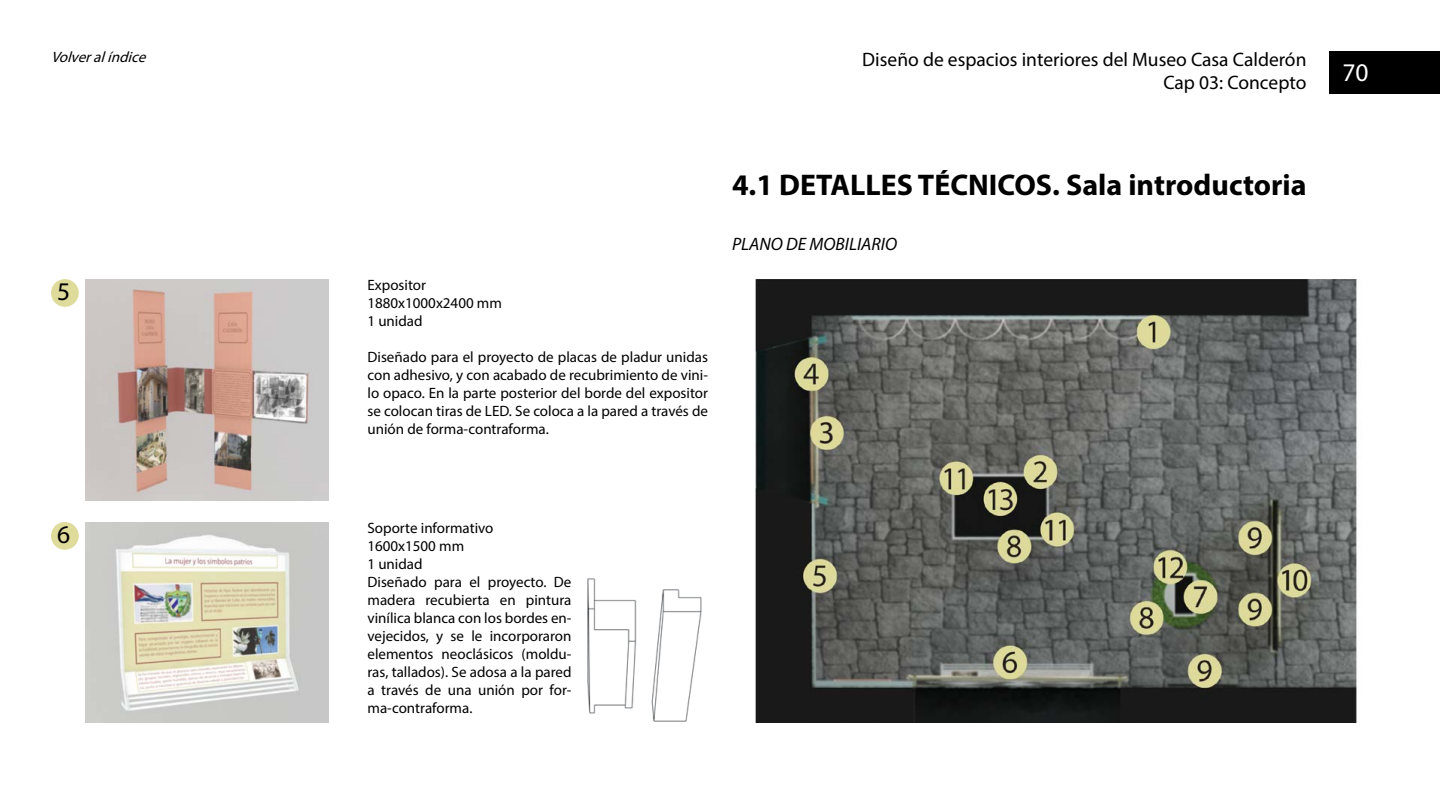
<style>
.page{position:relative;width:1440px;height:810px;background:#fff}
.page>*{position:absolute;margin:0;border:0;box-sizing:border-box;transform-origin:0 0}
.t1{font:700 30px "Myriad Pro";color:#000}
.t2{font:25.5px "Myriad Pro";color:#fff}
.t3{font:25.5px "Myriad Pro";color:#000}
.t4{font:19.5px/22.5px "Myriad Pro";color:#000;text-align:right}
.t5{font:italic 18px "Myriad Pro";color:#000}
.t6{font:15px/18px "Myriad Pro";color:#000}
.t7{font:italic 15px "Myriad Pro";color:#000}
</style>
<div class="page">
<div style="left:1329px;top:51px;width:111px;height:43px;background:#000"></div>
<img style="left:86px;top:279px;width:242px;height:222px">
<img style="left:86px;top:522px;width:242px;height:200px">
<img style="left:755px;top:279px;width:602px;height:443px">
<div style="left:51px;top:279px;width:28px;height:28px;background:#dedb9b;border-radius:50%"></div>
<div style="left:51px;top:522px;width:28px;height:28px;background:#dedb9b;border-radius:50%"></div>
<img style="left:587px;top:578px;width:115px;height:144px">
<p class="t7" style="left:51px;top:48px;width:101px">Volveralíndice</p>
<h3 class="t4" style="left:862px;top:48px;width:446px">Diseño de espacios interiores del Museo Casa Calderón<br>Cap 03: Concepto</h3>
<h1 class="t1" style="left:732px;top:166px;width:576px">4.1 DETALLES TÉCNICOS. Sala introductoria</h1>
<h2 class="t3" style="left:57px;top:276px;width:15px">5</h2>
<h2 class="t3" style="left:57px;top:519px;width:15px">6</h2>
<p class="t6" style="left:368px;top:276px;width:136px">Expositor<br>1880x1000x2400 mm<br>1 unidad</p>
<p class="t6" style="left:368px;top:348px;width:342px;text-align:justify">Diseñado para el proyecto de placas de pladur unidas con adhesivo, y con acabado de recubrimiento de vini&shy;lo opaco. En la parte posterior del borde del expositor se colocan tiras de LED. Se coloca a la pared a través de unión de forma-contraforma.</p>
<p class="t5" style="left:732px;top:233px;width:167px">PLANO DE MOBILIARIO</p>
<p class="t6" style="left:368px;top:519px;width:206px">Soporte informativo<br>1600x1500 mm<br>1 unidad<br>Diseñado para el proyecto. De madera recubierta en pintura vinílica blanca con los bordes en&shy;vejecidos, y se le incorporaron elementos neoclásicos (moldu&shy;ras, tallados). Se adosa a la pared a través de una unión por for&shy;ma-contraforma.</p>
<h2 class="t2" style="left:1342px;top:57px;width:28px">70</h2>
</div>
